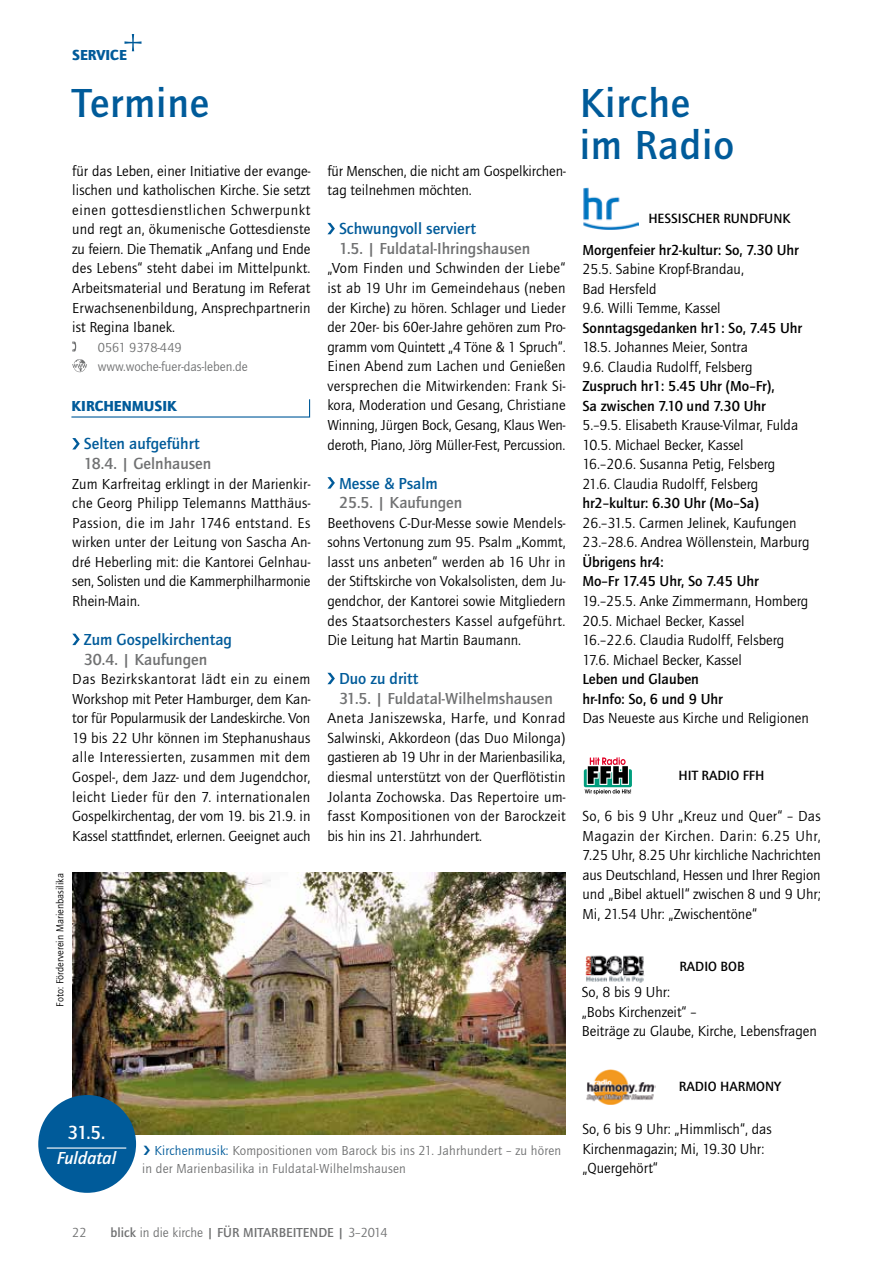
<style>
.page{position:relative;width:893px;height:1263px;background:#fff}
.page>*{position:absolute;margin:0;border:0;box-sizing:border-box;transform-origin:0 0}
.t1{font:700 42px/42px "Quay Itc T";letter-spacing:.02em;color:#005b9a}
.t2{font:700 19.5px "Quay Itc T";color:#fff}
.t3{font:italic 700 18px "Quay Itc T";color:#fff}
.t4{font:700 16.5px "Quay Itc T";color:#707172}
.t5{font:700 16.5px "Quay Itc T";color:#005b9a}
.t6{font:15px/19.5px "Quay Itc T";color:#000}
.t7{font:700 15px/19.5px "Quay Itc T";color:#000}
.t8{font:900 15px "Quay Itc T";color:#005b9a}
.t9{font:700 13.8px "Quay Itc T";color:#000}
.t10{font:13.5px/18px "Quay Itc T";letter-spacing:.015em;color:#707172}
.t11{font:700 13.5px "Quay Itc T";color:#707172}
.t12{font:10.5px "Quay Itc T";color:#000}
.s1{color:#005b9a}
.s2{font-weight:400}
</style>
<div class="page">
<img style="left:583px;top:187px;width:55px;height:43px">
<svg style="left:583px;top:757px;width:49px;height:38px"></svg>
<img style="left:585px;top:955px;width:60px;height:28px">
<img style="left:586px;top:1069px;width:69px;height:35px">
<svg style="left:72px;top:341px;width:4px;height:11px"></svg>
<svg style="left:72px;top:359px;width:15px;height:13px"></svg>
<svg style="left:72px;top:438px;width:8px;height:11px"></svg>
<svg style="left:72px;top:634px;width:8px;height:11px"></svg>
<svg style="left:309px;top:399px;width:1px;height:19px"></svg>
<hr style="left:71px;top:416px;width:238px;height:2px;background:#005b9a">
<svg style="left:327px;top:223px;width:8px;height:11px"></svg>
<svg style="left:327px;top:477px;width:8px;height:12px"></svg>
<svg style="left:327px;top:673px;width:8px;height:11px"></svg>
<img style="left:72px;top:873px;width:494px;height:261px">
<div style="left:38px;top:1095px;width:98px;height:98px;background:#005b9a;border-radius:50%"></div>
<hr style="left:47px;top:1147px;width:79px;height:1px;background:#fff">
<svg style="left:124px;top:34px;width:18px;height:17px"></svg>
<p class="t8" style="left:72px;top:46px;width:56px">SERVICE</p>
<h1 class="t1" style="left:72px;top:81px;width:138px">Termine</h1>
<p class="t6" style="left:72px;top:161px;width:240px;text-align:justify">für das Leben, einer Initiative der evange&shy;lischen und katholischen Kirche. Sie setzt einen gottesdienstlichen Schwerpunkt und regt an, ökumenische Gottesdienste zu feiern. Die Thematik „Anfang und Ende des Lebens“ steht dabei im Mittelpunkt.<br>Arbeitsmaterial und Beratung im Referat Erwachsenenbildung, Ansprechpartnerin ist Regina Ibanek.</p>
<p class="t10" style="left:98px;top:337px;width:151px;line-height:19.5px">0561 9378-449 www.woche-fuer-das-leben.de</p>
<p class="t8" style="left:71px;top:397px;width:107px">KIRCHENMUSIK</p>
<p class="t5" style="left:84px;top:434px;width:117px">Selten aufgeführt</p>
<p class="t4" style="left:84px;top:454px;width:129px">18.4. | Gelnhausen</p>
<p class="t6" style="left:72px;top:474px;width:240px;text-align:justify">Zum Karfreitag erklingt in der Marienkir&shy;che Georg Philipp Telemanns Matthäus-Passion, die im Jahr 1746 entstand. Es wirken unter der Leitung von Sascha An&shy;dré Heberling mit: die Kantorei Gelnhau&shy;sen, Solisten und die Kammerphilharmonie Rhein-Main.</p>
<p class="t5" style="left:84px;top:630px;width:150px">Zum Gospelkirchentag</p>
<p class="t4" style="left:84px;top:649px;width:125px">30.4. | Kaufungen</p>
<p class="t6" style="left:72px;top:669px;width:240px;text-align:justify">Das Bezirkskantorat lädt ein zu einem Workshop mit Peter Hamburger, dem Kan&shy;tor für Popularmusik der Landeskirche. Von 19 bis 22 Uhr können im Stephanushaus alle Interessierten, zusammen mit dem Gospel-, dem Jazz- und dem Jugendchor, leicht Lieder für den 7. internationalen Gospelkirchentag, der vom 19. bis 21.9. in Kassel stattfindet, erlernen. Geeignet auch</p>
<p class="t12" style="left:54px;top:1007px;width:135px;rotate:-90deg">Foto: Förderverein Marienbasilika</p>
<p class="t6" style="left:327px;top:161px;width:240px">für Menschen, die nicht am Gospelkirchen&shy;tag teilnehmen möchten.</p>
<p class="t5" style="left:339px;top:219px;width:138px">Schwungvoll serviert</p>
<p class="t4" style="left:339px;top:239px;width:193px">1.5. | Fuldatal-Ihringshausen</p>
<p class="t6" style="left:327px;top:258px;width:240px;text-align:justify">„Vom Finden und Schwinden der Liebe“ ist ab 19 Uhr im Gemeindehaus (neben der Kirche) zu hören. Schlager und Lieder der 20er- bis 60er-Jahre gehören zum Pro&shy;gramm vom Quintett „4 Töne &amp; 1 Spruch“.<br>Einen Abend zum Lachen und Genießen versprechen die Mitwirkenden: Frank Si&shy;kora, Moderation und Gesang, Christiane Winning, Jürgen Bock, Gesang, Klaus Wen&shy;deroth, Piano, Jörg Müller-Fest, Percussion.</p>
<p class="t5" style="left:339px;top:473px;width:100px">Messe &amp; Psalm</p>
<p class="t4" style="left:339px;top:493px;width:125px">25.5. | Kaufungen</p>
<p class="t6" style="left:327px;top:513px;width:240px;text-align:justify">Beethovens C-Dur-Messe sowie Mendels&shy;sohns Vertonung zum 95. Psalm „Kommt, lasst uns anbeten“ werden ab 16 Uhr in der Stiftskirche von Vokalsolisten, dem Ju&shy;gendchor, der Kantorei sowie Mitgliedern des Staatsorchesters Kassel aufgeführt.<br>Die Leitung hat Martin Baumann.</p>
<p class="t5" style="left:339px;top:669px;width:81px">Duo zu dritt</p>
<p class="t4" style="left:339px;top:689px;width:215px">31.5. | Fuldatal-Wilhelmshausen</p>
<p class="t6" style="left:327px;top:708px;width:240px;text-align:justify">Aneta Janiszewska, Harfe, und Konrad Salwinski, Akkordeon (das Duo Milonga) gastieren ab 19 Uhr in der Marienbasilika, diesmal unterstützt von der Querflötistin Jolanta Zochowska. Das Repertoire um&shy;fasst Kompositionen von der Barockzeit bis hin ins 21. Jahrhundert.</p>
<h1 class="t1" style="left:580px;top:81px;width:156px">Kirche im Radio</h1>
<p class="t9" style="left:648px;top:210px;width:144px">HESSISCHER RUNDFUNK</p>
<p class="t7" style="left:582px;top:240px;width:218px">Morgenfeier hr2-kultur: So, 7.30 Uhr</p>
<p class="t6" style="left:582px;top:259px;width:163px">25.5. Sabine Kropf-Brandau,<br>Bad Hersfeld<br>9.6. Willi Temme, Kassel</p>
<p class="t7" style="left:582px;top:318px;width:221px">Sonntagsgedanken hr1: So, 7.45 Uhr</p>
<p class="t6" style="left:582px;top:337px;width:172px">18.5. Johannes Meier, Sontra<br>9.6. Claudia Rudolff, Felsberg</p>
<p class="t7" style="left:582px;top:376px;width:194px">Zuspruch hr1: 5.45 Uhr (Mo–Fr),<br>Sa zwischen 7.10 und 7.30 Uhr</p>
<p class="t6" style="left:582px;top:415px;width:217px">5.–9.5. Elisabeth Krause-Vilmar, Fulda 10.5. Michael Becker, Kassel 16.–20.6. Susanna Petig, Felsberg 21.6. Claudia Rudolff, Felsberg</p>
<p class="t7" style="left:582px;top:493px;width:178px">hr2–kultur: 6.30 Uhr (Mo–Sa)</p>
<p class="t6" style="left:582px;top:513px;width:229px">26.–31.5. Carmen Jelinek, Kaufungen<br>23.–28.6. Andrea Wöllenstein, Marburg</p>
<p class="t7" style="left:582px;top:552px;width:178px">Übrigens hr4:<br>Mo–Fr 17.45 Uhr, So 7.45 Uhr</p>
<p class="t6" style="left:582px;top:591px;width:227px">19.–25.5. Anke Zimmermann, Homberg 20.5. Michael Becker, Kassel<br>16.–22.6. Claudia Rudolff, Felsberg 17.6. Michael Becker, Kassel</p>
<p class="t7" style="left:582px;top:669px;width:142px">Leben und Glauben hr-Info: So, 6 und 9 Uhr</p>
<p class="t6" style="left:582px;top:708px;width:228px">Das Neueste aus Kirche und Religionen</p>
<p class="t9" style="left:678px;top:768px;width:87px">HIT RADIO FFH</p>
<p class="t6" style="left:583px;top:806px;width:240px;text-align:justify">So, 6 bis 9 Uhr „Kreuz und Quer“ – Das Magazin der Kirchen. Darin: 6.25 Uhr, 7.25 Uhr, 8.25 Uhr kirchliche Nachrichten aus Deutschland, Hessen und Ihrer Region und „Bibel aktuell“ zwischen 8 und 9 Uhr; Mi, 21.54 Uhr: „Zwischentöne“</p>
<p class="t9" style="left:679px;top:959px;width:67px">RADIO BOB</p>
<p class="t6" style="left:582px;top:982px;width:236px">So, 8 bis 9 Uhr:<br>„Bobs Kirchenzeit“ –<br>Beiträge zu Glaube, Kirche, Lebensfragen</p>
<h2 class="t2" style="left:68px;top:1121px;width:39px">31.5.</h2>
<p class="t3" style="left:57px;top:1147px;width:61px">Fuldatal</p>
<p class="t10" style="left:142px;top:1142px;width:421px;text-indent:13px"><span class="s1">Kirchenmusik:</span> Kompositionen vom Barock bis ins 21. Jahrhundert – zu hören in der Marienbasilika in Fuldatal-Wilhelmshausen</p>
<p class="t9" style="left:679px;top:1078px;width:104px">RADIO HARMONY</p>
<p class="t6" style="left:583px;top:1119px;width:191px">So, 6 bis 9 Uhr: „Himmlisch“, das<br>Kirchenmagazin; Mi, 19.30 Uhr: „Quergehört“</p>
<p class="t10" style="left:72px;top:1224px;width:16px">22</p>
<p class="t11" style="left:111px;top:1225px;width:278px">blick <span class="s2">in die kirche</span> | FÜR MITARBEITENDE | <span class="s2">3–2014</span></p>
</div>
